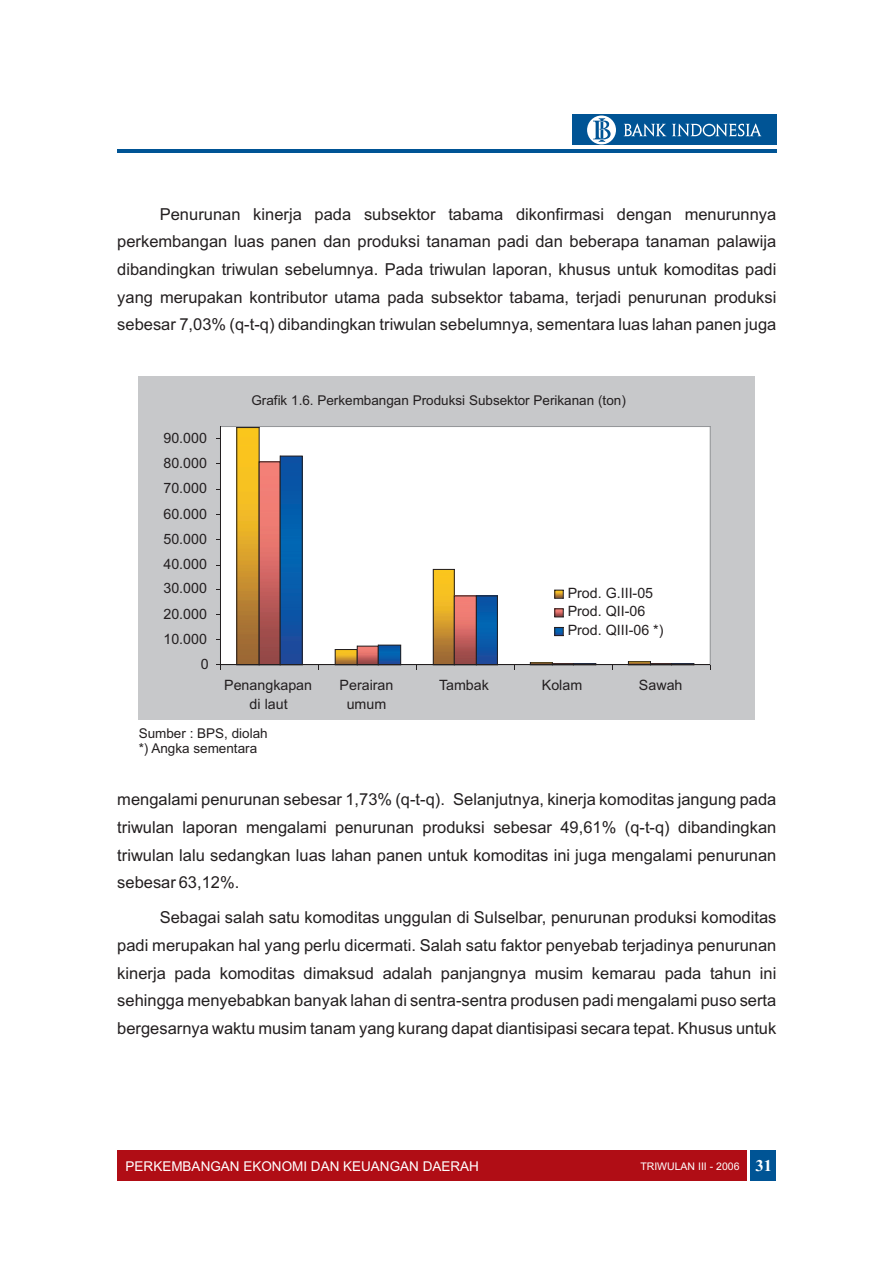
<style>
.page{position:relative;width:893px;height:1263px;background:#fff}
.page>*{position:absolute;margin:0;border:0;box-sizing:border-box;transform-origin:0 0}
.t1{font:16.5px/27.6px "Arial";color:#231f20;text-align:justify}
.t2{font:14.25px/18.6px "Arial";color:#231f20;text-align:center}
.t3{font:13.5px/15.1px "Arial";color:#231f20}
.t4{font:13.5px "Arial";color:#fff}
.t5{font:10.5px "Arial";color:#fff}
.s1{font-family:"Times New Roman";font-weight:700;font-size:16.5px}
</style>
<div class="page">
<div style="left:751px;top:1150px;width:25px;height:31px;background:#005495"></div>
<div style="left:117px;top:1150px;width:629px;height:31px;background:#b00d15"></div>
<div style="left:572px;top:115px;width:204px;height:30px;background:#005495"></div>
<div style="left:587px;top:116px;width:29px;height:28px;background:#fff;border-radius:50%"></div>
<svg style="left:593px;top:118px;width:18px;height:24px"></svg>
<svg style="left:624px;top:124px;width:42px;height:12px"></svg>
<svg style="left:672px;top:124px;width:89px;height:12px"></svg>
<hr style="left:117px;top:150px;width:659px;height:3px;background:#005495">
<div style="left:139px;top:376px;width:616px;height:343px;background:#c7c8ca"></div>
<div style="left:221px;top:426px;width:490px;height:239px;background:#fff"></div>
<svg style="left:236px;top:427px;width:67px;height:238px;background:#927d6c"></svg>
<svg style="left:335px;top:645px;width:66px;height:20px"></svg>
<svg style="left:433px;top:569px;width:65px;height:96px;background:#a28b78"></svg>
<svg style="left:530px;top:662px;width:66px;height:3px"></svg>
<svg style="left:628px;top:661px;width:66px;height:4px"></svg>
<hr style="left:220px;top:426px;width:1px;height:239px;background:#231f20">
<hr style="left:220px;top:665px;width:490px;height:1px;background:#231f20">
<div style="left:541px;top:584px;width:137px;height:58px;background:#fff"></div>
<svg style="left:554px;top:590px;width:10px;height:9px"></svg>
<svg style="left:554px;top:608px;width:10px;height:9px"></svg>
<svg style="left:554px;top:627px;width:10px;height:9px"></svg>
<p class="t1" style="left:117px;top:202px;width:661px;text-indent:43px">Penurunan kinerja pada subsektor tabama dikonfirmasi dengan menurunnya perkembangan luas panen dan produksi tanaman padi dan beberapa tanaman palawija dibandingkan triwulan sebelumnya. Pada triwulan laporan, khusus untuk komoditas padi yang merupakan kontributor utama pada subsektor tabama, terjadi penurunan produksi sebesar 7,03% (q-t-q) dibandingkan triwulan sebelumnya, sementara luas lahan panen juga</p>
<p class="t2" style="left:163px;top:430px;width:45px">90.000</p>
<p class="t2" style="left:163px;top:455px;width:45px">80.000</p>
<p class="t2" style="left:163px;top:480px;width:45px">70.000</p>
<p class="t2" style="left:163px;top:505px;width:45px">60.000</p>
<p class="t2" style="left:163px;top:531px;width:45px">50.000</p>
<p class="t2" style="left:163px;top:556px;width:45px">40.000</p>
<p class="t2" style="left:163px;top:580px;width:45px">30.000</p>
<p class="t2" style="left:163px;top:606px;width:45px">20.000</p>
<p class="t2" style="left:163px;top:631px;width:45px">10.000</p>
<p class="t2" style="left:201px;top:656px;width:9px">0</p>
<p class="t3" style="left:251px;top:394px;width:376px">Grafik 1.6. Perkembangan Produksi Subsektor Perikanan (ton)</p>
<p class="t2" style="left:568px;top:585px;width:97px;text-align:left">Prod. G.III-05<br>Prod. QII-06<br>Prod. QIII-06 *)</p>
<p class="t2" style="left:224px;top:677px;width:89px">Penangkapan di laut</p>
<p class="t2" style="left:340px;top:677px;width:55px">Perairan umum</p>
<p class="t2" style="left:439px;top:677px;width:51px">Tambak</p>
<p class="t2" style="left:542px;top:677px;width:42px">Kolam</p>
<p class="t2" style="left:639px;top:677px;width:45px">Sawah</p>
<p class="t3" style="left:139px;top:727px;width:131px">Sumber : BPS, diolah *) Angka sementara</p>
<p class="t1" style="left:117px;top:787px;width:661px">mengalami penurunan sebesar 1,73% (q-t-q). Selanjutnya, kinerja komoditas jangung pada triwulan laporan mengalami penurunan produksi sebesar 49,61% (q-t-q) dibandingkan triwulan lalu sedangkan luas lahan panen untuk komoditas ini juga mengalami penurunan sebesar 63,12%.</p>
<p class="t1" style="left:117px;top:905px;width:661px;text-indent:43px">Sebagai salah satu komoditas unggulan di Sulselbar, penurunan produksi komoditas padi merupakan hal yang perlu dicermati. Salah satu faktor penyebab terjadinya penurunan kinerja pada komoditas dimaksud adalah panjangnya musim kemarau pada tahun ini sehingga menyebabkan banyak lahan di sentra-sentra produsen padi mengalami puso serta bergesarnya waktu musim tanam yang kurang dapat diantisipasi secara tepat. Khusus untuk</p>
<p class="t4" style="left:126px;top:1161px;width:355px">PERKEMBANGAN EKONOMI DAN KEUANGAN DAERAH</p>
<p class="t5" style="left:640px;top:1162px;width:133px">TRIWULAN III - 2006 <span class="s1">31</span></p>
</div>
